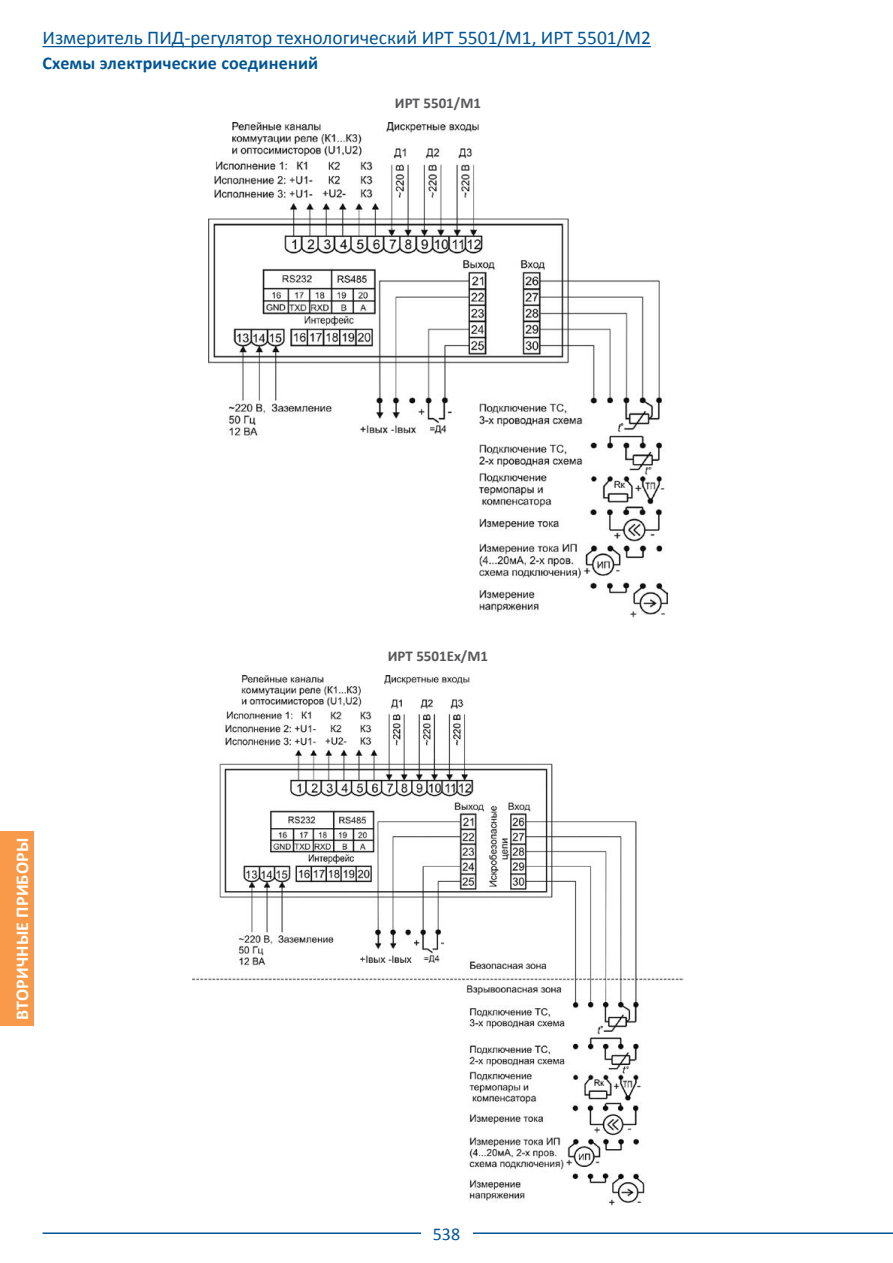
<style>
.page{position:relative;width:893px;height:1263px;background:#fff}
.page>*{position:absolute;margin:0;border:0;box-sizing:border-box;transform-origin:0 0}
.t1{font:19.5px "Calibri";color:#005595}
.t2{font:700 18px "Calibri";letter-spacing:.01em;color:#005595}
.t3{font:700 18px "Calibri";letter-spacing:.01em;color:#fff}
.t4{font:18px "Calibri";color:#005595}
.t5{font:700 15px "Calibri";color:#58585b}
</style>
<div class="page">
<hr style="left:43px;top:1232px;width:850px;height:2px;background:#005595">
<hr style="left:43px;top:46px;width:608px;height:1px;background:#005595">
<div style="left:421px;top:1225px;width:51px;height:16px;background:#fff"></div>
<div style="left:0;top:832px;width:34px;height:194px;background:#f89a4a"></div>
<img style="left:209px;top:122px;width:458px;height:495px">
<img style="left:192px;top:675px;width:492px;height:531px">
<p class="t1" style="left:43px;top:26px;width:610px">Измеритель ПИД-регулятор технологический ИРТ 5501/M1, ИРТ 5501/М2</p>
<p class="t2" style="left:43px;top:51px;width:277px">Схемы электрические соединений</p>
<p class="t5" style="left:395px;top:93px;width:88px">ИРТ 5501/М1</p>
<p class="t3" style="left:11px;top:1020px;width:184px;rotate:-90deg">ВТОРИЧНЫЕ ПРИБОРЫ</p>
<p class="t5" style="left:388px;top:646px;width:102px">ИРТ 5501Ex/М1</p>
<p class="t4" style="left:433px;top:1222px;width:29px">538</p>
</div>
